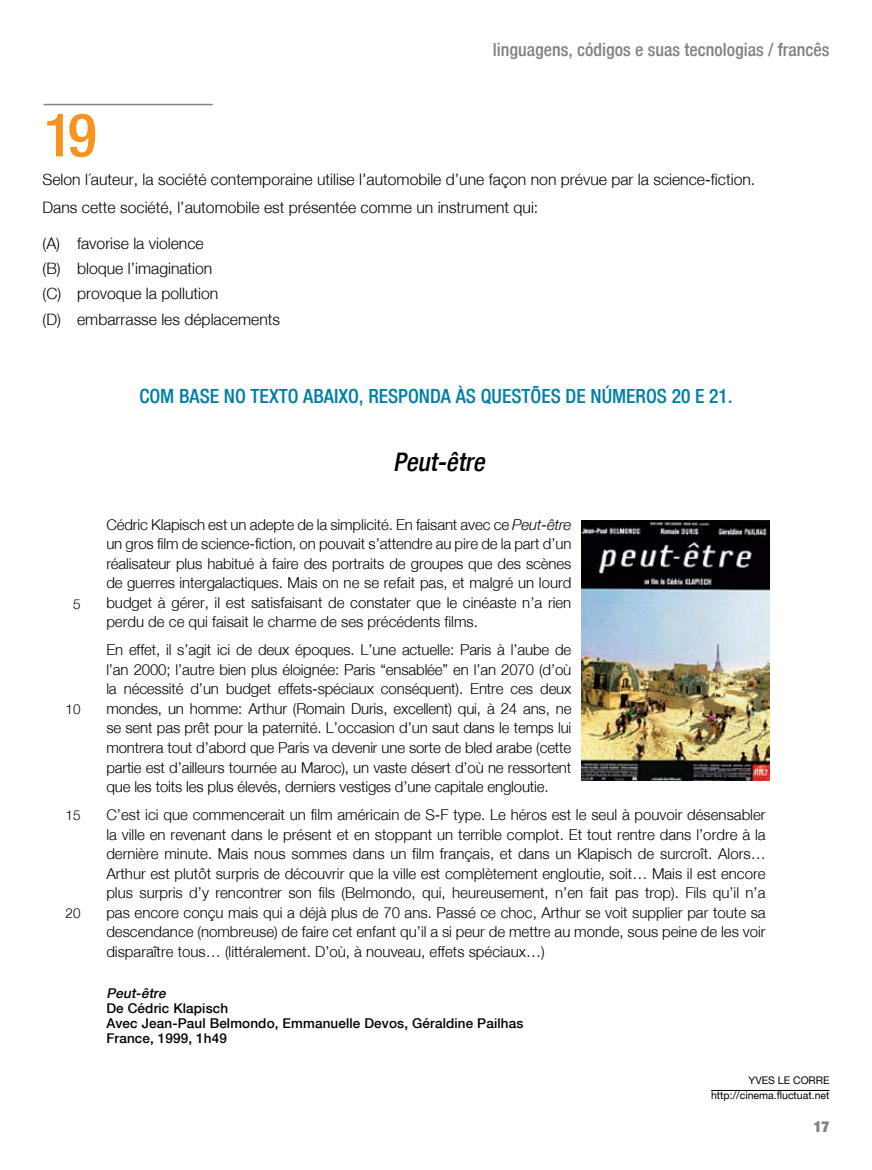
<style>
.page{position:relative;width:872px;height:1170px;background:#fff}
.page>*{position:absolute;margin:0;border:0;box-sizing:border-box;transform-origin:0 0}
.t1{font:500 condensed 60px "Helvetica Neue";color:#f7931e}
.t2{font:italic 500 condensed 25.5px "Helvetica Neue";color:#000}
.t3{font:500 condensed 19.5px "Helvetica Neue";color:#007ea4}
.t4{font:500 condensed 18px "Helvetica Neue";color:#808285}
.t5{font:300 15.75px/25.3px "Helvetica Neue";color:#000}
.t6{font:300 15px/19.5px "Helvetica Neue";color:#000;text-align:justify}
.t7{font:15px "Helve Neu Ext Bla Con";color:#808285}
.t8{font:500 13.5px/15px "Helvetica Neue";letter-spacing:.01em;color:#000}
.t9{font:italic 500 13.5px "Helvetica Neue";color:#000}
.t10{font:300 13.5px "Helvetica Neue";color:#000}
.t11{font:10.5px "Helvetica Neue";color:#000}
.s1{font-style:italic}
</style>
<div class="page">
<hr style="left:711px;top:1089px;width:118px;height:1px;background:#000">
<img style="left:581px;top:520px;width:188px;height:260px">
<hr style="left:44px;top:104px;width:169px;height:1px;background:#808285">
<h1 class="t1" style="left:44px;top:99px;width:55px">19</h1>
<p class="t4" style="left:493px;top:39px;width:338px">linguagens, códigos e suas tecnologias / francês</p>
<p class="t5" style="left:43px;top:165px;width:714px;line-height:28px">Selon l´auteur, la société contemporaine utilise l’automobile d’une façon non prévue par la science-fiction.<br>Dans cette société, l’automobile est présentée comme un instrument qui:</p>
<p class="t5" style="left:43px;top:230px;width:239px">(A) favorise la violence<br>(B) bloque l’imagination<br>(C) provoque la pollution<br>(D) embarrasse les déplacements</p>
<h3 class="t3" style="left:139px;top:385px;width:595px">COM BASE NO TEXTO ABAIXO, RESPONDA ÀS QUESTÕES DE NÚMEROS 20 E 21.</h3>
<p class="t10" style="left:73px;top:595px;width:9px">5</p>
<p class="t10" style="left:66px;top:701px;width:17px">10</p>
<p class="t10" style="left:66px;top:806px;width:17px">15</p>
<p class="t10" style="left:66px;top:904px;width:17px">20</p>
<h2 class="t2" style="left:393px;top:446px;width:98px">Peut-être</h2>
<p class="t6" style="left:106px;top:514px;width:466px">Cédric Klapisch est un adepte de la simplicité. En faisant avec ce <span class="s1">Peut-être </span>un gros film de science-fiction, on pouvait s’attendre au pire de la part d’un réalisateur plus habitué à faire des portraits de groupes que des scènes de guerres intergalactiques. Mais on ne se refait pas, et malgré un lourd budget à gérer, il est satisfaisant de constater que le cinéaste n’a rien perdu de ce qui faisait le charme de ses précédents films.</p>
<p class="t6" style="left:106px;top:640px;width:466px">En effet, il s’agit ici de deux époques. L’une actuelle: Paris à l’aube de l’an 2000; l’autre bien plus éloignée: Paris “ensablée” en l’an 2070 (d’où la nécessité d’un budget effets-spéciaux conséquent). Entre ces deux mondes, un homme: Arthur (Romain Duris, excellent) qui, à 24 ans, ne se sent pas prêt pour la paternité. L’occasion d’un saut dans le temps lui montrera tout d’abord que Paris va devenir une sorte de bled arabe (cette partie est d’ailleurs tournée au Maroc), un vaste désert d’où ne ressortent que les toits les plus élevés, derniers vestiges d’une capitale engloutie.</p>
<p class="t6" style="left:106px;top:804px;width:661px">C’est ici que commencerait un film américain de S-F type. Le héros est le seul à pouvoir désensabler la ville en revenant dans le présent et en stoppant un terrible complot. Et tout rentre dans l’ordre à la dernière minute. Mais nous sommes dans un film français, et dans un Klapisch de surcroît. Alors… Arthur est plutôt surpris de découvrir que la ville est complètement engloutie, soit… Mais il est encore plus surpris d’y rencontrer son fils (Belmondo, qui, heureusement, n’en fait pas trop). Fils qu’il n’a pas encore conçu mais qui a déjà plus de 70 ans. Passé ce choc, Arthur se voit supplier par toute sa descendance (nombreuse) de faire cet enfant qu’il a si peur de mettre au monde, sous peine de les voir disparaître tous… (littéralement. D’où, à nouveau, effets spéciaux…)</p>
<p class="t9" style="left:106px;top:985px;width:64px">Peut-être</p>
<p class="t8" style="left:106px;top:1000px;width:418px">De Cédric Klapisch<br>Avec Jean-Paul Belmondo, Emmanuelle Devos, Géraldine Pailhas<br>France, 1999, 1h49</p>
<p class="t11" style="left:748px;top:1074px;width:82px">YVES le corre</p>
<p class="t11" style="left:711px;top:1089px;width:120px">http://cinema.fluctuat.net</p>
<p class="t7" style="left:814px;top:1116px;width:17px">17</p>
</div>
